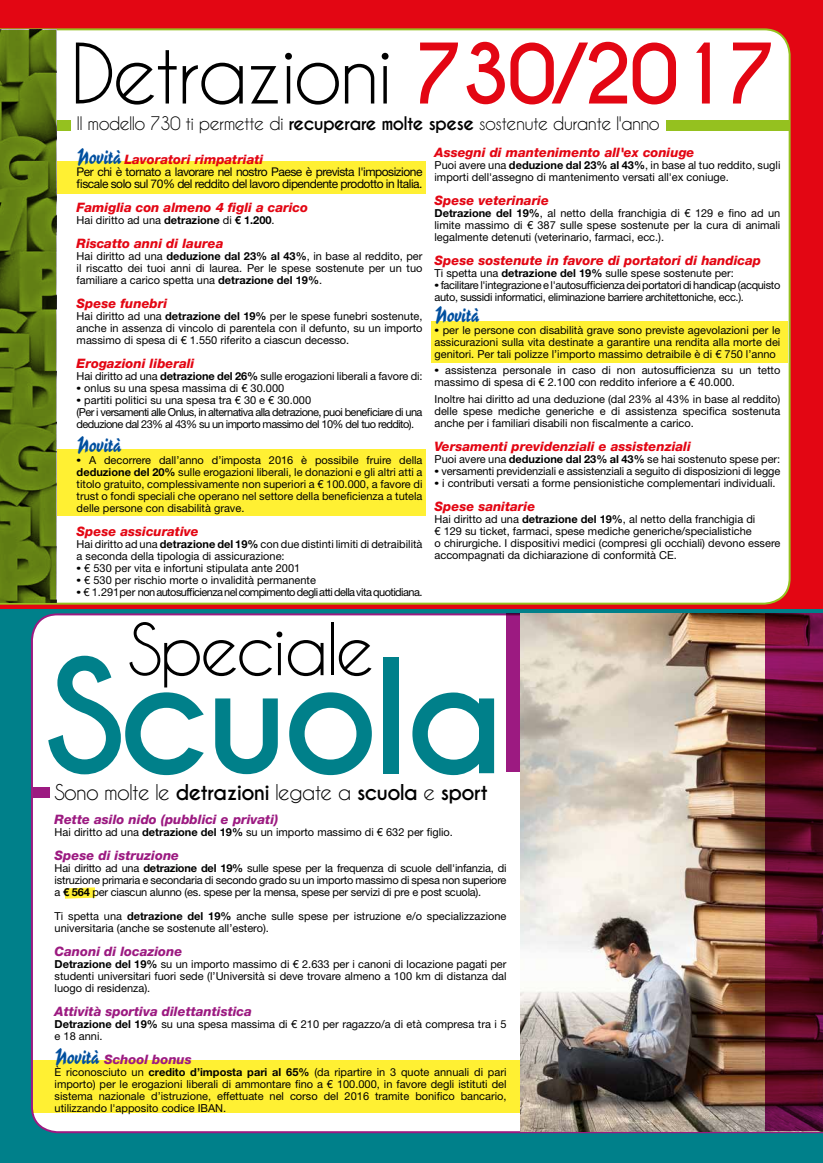
<style>
.page{position:relative;width:823px;height:1163px;background:#fff}
.page>*{position:absolute;margin:0;border:0;box-sizing:border-box;transform-origin:0 0}
.t1{font:700 148.5px "Caviar Dreams";letter-spacing:-.04em;color:#00808a}
.t2{font:78px "Caviar Dreams";letter-spacing:-.04em;color:#000}
.t3{font:67.2px "Caviar Dreams";letter-spacing:-.04em;color:#000}
.t4{font:700 20.4px "Caviar Dreams";letter-spacing:-.04em;color:#000}
.t5{font:20px "Reporter LT Std 2";color:#004f9f}
.t6{font:17.5px "Caviar Dreams";letter-spacing:-.04em;color:#000}
.t7{font:italic 800 13px "Helvetica Neue LT Std";color:#e30613}
.t8{font:italic 800 13px "Helvetica Neue LT Std";color:#9c1a81}
.t9{font:12px/12px "Helvetica Neue LT Std";letter-spacing:-.04em;color:#000}
.t10{font:11px/12px "Helvetica Neue LT Std";color:#000;text-align:justify}
.t11{font:11px/12px "Helvetica Neue LT Std";letter-spacing:-.05em;color:#000}
.t12{font:11px/12px "Helvetica Neue LT Std";letter-spacing:-.03em;color:#000}
.s1{font-weight:700;color:#e30613}
.s2{font-weight:700}
.s3{font-family:"Reporter LT Std 2";font-weight:400;font-style:normal;font-size:20px;color:#004f9f}
.s4{font-family:"Coolvetica Rg"}
.s5{font-weight:400}
</style>
<div class="page">
<div style="left:0;top:0;width:822px;height:609px;background:#e30613"></div>
<div style="left:0;top:609px;width:822px;height:553px;background:#00808a"></div>
<div style="left:0;top:28px;width:790px;height:576px;background:#fff"></div>
<div style="left:31px;top:613px;width:791px;height:519px;background:#fff"></div>
<svg style="left:65px;top:887px;width:30px;height:11px"></svg>
<div style="left:431px;top:320px;width:356px;height:42px;background:#fff033"></div>
<div style="left:56px;top:449px;width:369px;height:67px;background:#fff033"></div>
<div style="left:56px;top:161px;width:369px;height:32px;background:#fff033"></div>
<div style="left:33px;top:1059px;width:487px;height:53px;background:#fff033"></div>
<div style="left:506px;top:613px;width:68px;height:158px;background:#9c1a81"></div>
<div style="left:54px;top:120px;width:16px;height:10px;background:#95c11f"></div>
<div style="left:33px;top:787px;width:17px;height:10px;background:#9c1a81"></div>
<div style="left:666px;top:120px;width:123px;height:10px;background:#95c11f"></div>
<img style="left:520px;top:613px;width:244px;height:517px">
<svg style="left:764px;top:613px;width:58px;height:517px"></svg>
<svg style="left:0;top:30px;width:56px;height:572px;fill:#638114"></svg>
<h2 class="t2" style="left:70px;top:27px;width:707px">Detrazioni <span class="s1">730/2017</span></h2>
<h3 class="t6" style="left:77px;top:113px;width:584px">Il modello 730 ti permette di <span class="s2">recuperare molte spese</span> sostenute durante l'anno</h3>
<p class="t7" style="left:77px;top:151px;width:188px"><span class="s3">Novità</span> Lavoratori rimpatriati</p>
<p class="t9" style="left:77px;top:165px;width:347px">Per chi è tornato a lavorare nel nostro Paese è prevista l'imposizione fiscale solo sul 70% del reddito del lavoro dipendente prodotto in Italia.</p>
<p class="t7" style="left:77px;top:199px;width:233px">Famiglia con almeno 4 figli a carico</p>
<p class="t10" style="left:77px;top:213px;width:199px">Hai diritto ad una <span class="s2">detrazione</span> di <span class="s2">€ 1.200</span>.</p>
<p class="t7" style="left:77px;top:235px;width:148px">Riscatto anni di laurea</p>
<p class="t10" style="left:77px;top:249px;width:347px">Hai diritto ad una <span class="s2">deduzione dal 23% al 43%</span>, in base al reddito, per il riscatto dei tuoi anni di laurea. Per le spese sostenute per un tuo familiare a carico spetta una <span class="s2">detrazione del 19%</span>.</p>
<p class="t7" style="left:77px;top:295px;width:92px">Spese funebri</p>
<p class="t10" style="left:77px;top:309px;width:347px">Hai diritto ad una <span class="s2">detrazione del 19%</span> per le spese funebri sostenute, anche in assenza di vincolo di parentela con il defunto, su un importo massimo di spesa di € 1.550 riferito a ciascun decesso.</p>
<p class="t7" style="left:77px;top:355px;width:119px">Erogazioni liberali</p>
<p class="t10" style="left:77px;top:369px;width:347px">Hai diritto ad una <span class="s2">detrazione del 26%</span> sulle erogazioni liberali a favore di:</p>
<p class="t10" style="left:77px;top:381px;width:209px"><span class="s4">•</span> onlus su una spesa massima di € 30.000</p>
<p class="t11" style="left:77px;top:393px;width:347px"><span class="s4">•</span> partiti politici su una spesa tra € 30 e € 30.000<br>(Per i versamenti alle Onlus, in alternativa alla detrazione, puoi beneficiare di una deduzione dal 23% al 43% su un importo massimo del 10% del tuo reddito).</p>
<h3 class="t5" style="left:77px;top:431px;width:46px">Novità</h3>
<p class="t10" style="left:77px;top:453px;width:347px"><span class="s4">•</span> A decorrere dall’anno d’imposta 2016 è possibile fruire della <span class="s2">deduzione del 20%</span> sulle erogazioni liberali, le donazioni e gli altri atti a titolo gratuito, complessivamente non superiori a € 100.000, a favore di trust o fondi speciali che operano nel settore della beneficienza a tutela delle persone con disabilità grave.</p>
<p class="t7" style="left:77px;top:523px;width:124px">Spese assicurative</p>
<p class="t10" style="left:77px;top:537px;width:347px">Hai diritto ad una <span class="s2">detrazione del 19%</span> con due distinti limiti di detraibilità a seconda della tipologia di assicurazione:</p>
<p class="t10" style="left:77px;top:561px;width:225px"><span class="s4">•</span> € 530 per vita e infortuni stipulata ante 2001</p>
<p class="t10" style="left:77px;top:573px;width:241px"><span class="s4">•</span> € 530 per rischio morte o invalidità permanente</p>
<p class="t11" style="left:77px;top:585px;width:347px"><span class="s4">•</span> € 1.291per non autosufficienza nel compimento degli atti della vita quotidiana.</p>
<p class="t7" style="left:434px;top:144px;width:261px">Assegni di mantenimento all'ex coniuge</p>
<p class="t10" style="left:434px;top:159px;width:347px">Puoi avere una <span class="s2">deduzione dal 23% al 43%</span>, in base al tuo reddito, sugli importi dell'assegno di mantenimento versati all'ex coniuge.</p>
<p class="t7" style="left:434px;top:192px;width:116px">Spese veterinarie</p>
<p class="t10" style="left:434px;top:207px;width:347px"><span class="s2">Detrazione del 19%</span>, al netto della franchigia di € 129 e fino ad un limite massimo di € 387 sulle spese sostenute per la cura di animali legalmente detenuti (veterinario, farmaci, ecc.).</p>
<p class="t7" style="left:434px;top:252px;width:328px">Spese sostenute in favore di portatori di handicap</p>
<p class="t10" style="left:434px;top:267px;width:301px">Ti spetta una <span class="s2">detrazione del 19%</span> sulle spese sostenute per:</p>
<p class="t12" style="left:434px;top:279px;width:347px"><span class="s4">•</span> facilitare l'integrazione e l'autosufficienza dei portatori di handicap (acquisto auto, sussidi informatici, eliminazione barriere architettoniche, ecc.).</p>
<h3 class="t5" style="left:434px;top:302px;width:46px">Novità</h3>
<p class="t10" style="left:434px;top:324px;width:347px"><span class="s4">•</span> per le persone con disabilità grave sono previste agevolazioni per le assicurazioni sulla vita destinate a garantire una rendita alla morte dei genitori. Per tali polizze l’importo massimo detraibile è di € 750 l’anno</p>
<p class="t10" style="left:434px;top:364px;width:347px"><span class="s4">•</span> assistenza personale in caso di non autosufficienza su un tetto massimo di spesa di € 2.100 con reddito inferiore a € 40.000.</p>
<p class="t10" style="left:434px;top:393px;width:347px">Inoltre hai diritto ad una deduzione (dal 23% al 43% in base al reddito) delle spese mediche generiche e di assistenza specifica sostenuta anche per i familiari disabili non fiscalmente a carico.</p>
<p class="t7" style="left:434px;top:438px;width:258px">Versamenti previdenziali e assistenziali</p>
<p class="t10" style="left:434px;top:453px;width:347px">Puoi avere una <span class="s2">deduzione dal 23% al 43%</span> se hai sostenuto spese per:</p>
<p class="t10" style="left:434px;top:465px;width:347px"><span class="s4">•</span> versamenti previdenziali e assistenziali a seguito di disposizioni di legge</p>
<p class="t10" style="left:434px;top:477px;width:342px"><span class="s4">•</span> i contributi versati a forme pensionistiche complementari individuali.</p>
<p class="t7" style="left:434px;top:498px;width:102px">Spese sanitarie</p>
<p class="t10" style="left:434px;top:513px;width:347px;text-align:left">Hai diritto ad una <span class="s2">detrazione del 19%</span>, al netto della franchigia di<br>€ 129 su ticket, farmaci, spese mediche generiche/specialistiche<br>o chirurgiche. I dispositivi medici (compresi gli occhiali) devono essere accompagnati da dichiarazione di conformità CE.</p>
<h3 class="t3" style="left:128px;top:609px;width:248px">Speciale</h3>
<h1 class="t1" style="left:45px;top:627px;width:461px">Scuola</h1>
<h3 class="t4" style="left:55px;top:779px;width:434px"><span class="s5">Sono molte le</span> detrazioni <span class="s5">legate a</span> scuola <span class="s5">e</span> sport</h3>
<p class="t8" style="left:55px;top:811px;width:225px">Rette asilo nido (pubblici e privati)</p>
<p class="t10" style="left:55px;top:826px;width:399px">Hai diritto ad una <span class="s2">detrazione del 19%</span> su un importo massimo di € 632 per figlio.</p>
<p class="t8" style="left:55px;top:847px;width:126px">Spese di istruzione</p>
<p class="t10" style="left:55px;top:862px;width:453px">Hai diritto ad una <span class="s2">detrazione del 19%</span> sulle spese per la frequenza di scuole dell'infanzia, di istruzione primaria e secondaria di secondo grado su un importo massimo di spesa non superiore a <span class="s2">€ 564</span> per ciascun alunno (es. spese per la mensa, spese per servizi di pre e post scuola).</p>
<p class="t10" style="left:55px;top:910px;width:453px">Ti spetta una <span class="s2">detrazione del 19%</span> anche sulle spese per istruzione e/o specializzazione universitaria (anche se sostenute all’estero).</p>
<p class="t8" style="left:55px;top:943px;width:129px">Canoni di locazione</p>
<p class="t10" style="left:55px;top:958px;width:453px"><span class="s2">Detrazione del 19%</span> su un importo massimo di € 2.633 per i canoni di locazione pagati per studenti universitari fuori sede (l’Università si deve trovare almeno a 100 km di distanza dal luogo di residenza).</p>
<p class="t8" style="left:55px;top:1003px;width:198px">Attività sportiva dilettantistica</p>
<p class="t10" style="left:55px;top:1018px;width:453px"><span class="s2">Detrazione del 19%</span> su una spesa massima di € 210 per ragazzo/a di età compresa tra i 5 e 18 anni.</p>
<p class="t8" style="left:55px;top:1051px;width:139px"><span class="s3">Novità</span> School bonus</p>
<p class="t10" style="left:55px;top:1066px;width:453px">È riconosciuto un <span class="s2">credito d’imposta pari al 65%</span> (da ripartire in 3 quote annuali di pari importo) per le erogazioni liberali di ammontare fino a € 100.000, in favore degli istituti del sistema nazionale d’istruzione, effettuate nel corso del 2016 tramite bonifico bancario, utilizzando l'apposito codice IBAN.</p>
</div>
